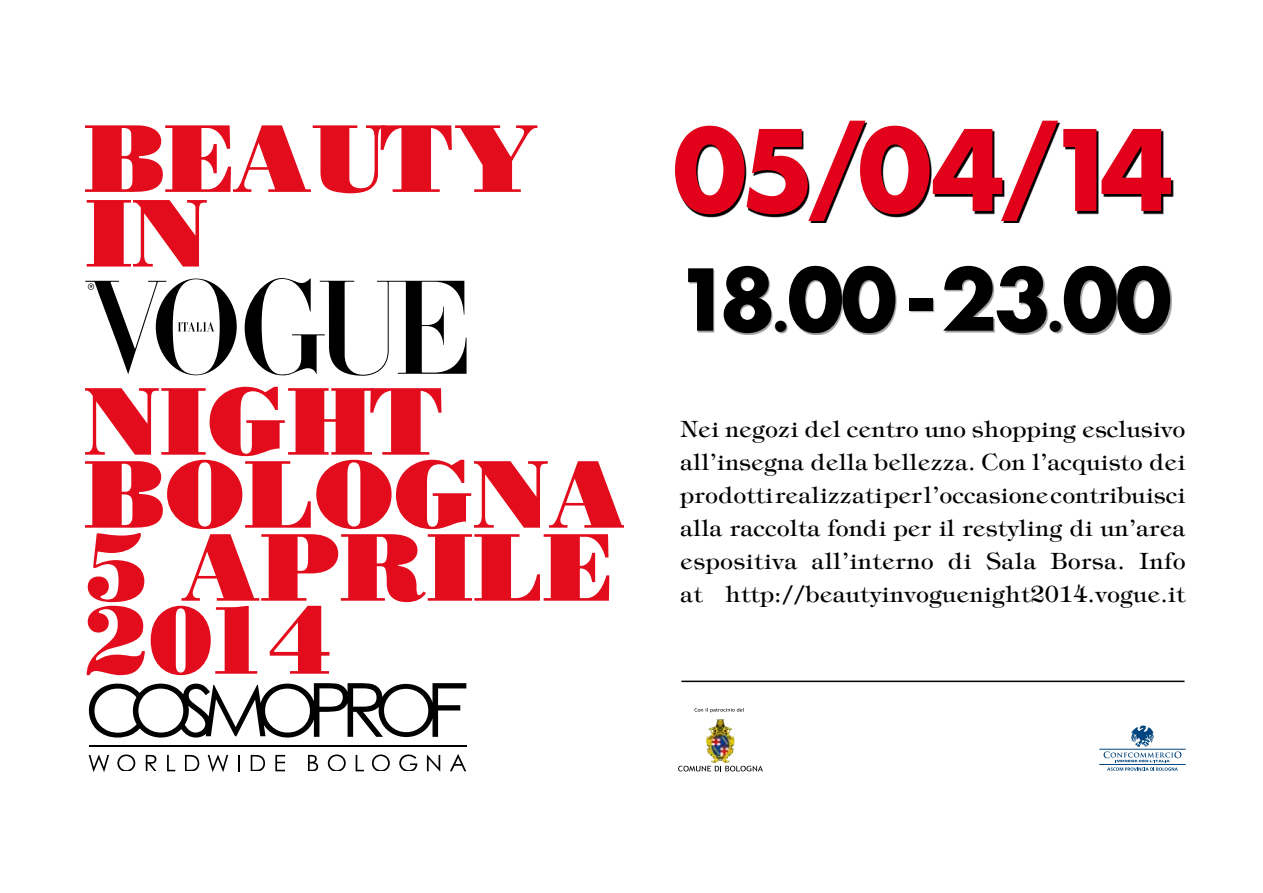
<style>
.page{position:relative;width:1263px;height:893px;background:#fff}
.page>*{position:absolute;margin:0;border:0;box-sizing:border-box;transform-origin:0 0}
.t1{font:700 108.75px "Futura Std";color:#e2001a}
.t2{font:96px/73.1px "Bodoni Std Poster";color:#e30c1c}
.t3{font:700 82.65px "Futura Std";letter-spacing:-.04em;color:#000}
.t4{font:22.5px/33px "Tiffany Std";letter-spacing:.03em;color:#000;text-align:justify}
.s1{font-size:48.15px}
</style>
<div class="page">
<hr style="left:681px;top:681px;width:503px;height:1px;background:#000">
<hr style="left:1099px;top:749px;width:86px;height:1px;background:#00457d">
<hr style="left:1099px;top:764px;width:86px;height:1px;background:#00457d">
<svg style="left:1103px;top:726px;width:78px;height:45px"></svg>
<svg style="left:677px;top:123px;width:496px;height:100px"></svg>
<svg style="left:690px;top:267px;width:482px;height:68px"></svg>
<img style="left:706px;top:719px;width:29px;height:44px">
<svg style="left:678px;top:766px;width:85px;height:5px"></svg>
<svg style="left:694px;top:708px;width:50px;height:4px"></svg>
<svg style="left:244px;top:278px;width:222px;height:98px"></svg>
<svg style="left:85px;top:278px;width:152px;height:97px"></svg>
<svg style="left:89px;top:683px;width:377px;height:54px"></svg>
<hr style="left:89px;top:745px;width:377px;height:1px;background:#000">
<svg style="left:89px;top:755px;width:20px;height:17px"></svg>
<svg style="left:372px;top:754px;width:18px;height:17px"></svg>
<svg style="left:427px;top:755px;width:13px;height:16px"></svg>
<svg style="left:399px;top:754px;width:18px;height:17px"></svg>
<svg style="left:450px;top:754px;width:16px;height:17px"></svg>
<svg style="left:185px;top:755px;width:14px;height:16px"></svg>
<svg style="left:238px;top:755px;width:2px;height:16px"></svg>
<svg style="left:167px;top:755px;width:8px;height:16px"></svg>
<svg style="left:208px;top:755px;width:20px;height:17px"></svg>
<svg style="left:275px;top:755px;width:10px;height:16px"></svg>
<svg style="left:251px;top:755px;width:14px;height:16px"></svg>
<svg style="left:308px;top:755px;width:10px;height:16px"></svg>
<svg style="left:146px;top:755px;width:11px;height:16px"></svg>
<svg style="left:117px;top:754px;width:18px;height:17px"></svg>
<svg style="left:328px;top:754px;width:18px;height:17px"></svg>
<svg style="left:356px;top:755px;width:8px;height:16px"></svg>
<h2 class="t2" style="left:85px;top:120px;width:456px;line-height:74.7px">BEAUTY<br>IN</h2>
<h2 class="t2" style="left:85px;top:384px;width:545px">NIGHT<br>BOLOGNA<br>5 APRILE<br>2014</h2>
<h1 class="t1" style="left:672px;top:98px;width:503px">05/04/14</h1>
<h3 class="t3" style="left:675px;top:245px;width:499px">18<span class="s1">.</span>00-23<span class="s1">.</span>00</h3>
<p class="t4" style="left:681px;top:412px;width:506px">Nei negozi del centro uno shopping esclusivo all’insegna della bellezza. Con l’acquisto dei prodotti realizzati per l’occasione contribuisci alla raccolta fondi per il restyling di un’area espositiva all’interno di Sala Borsa. Info at http://beautyinvoguenight2014.vogue.it</p>
</div>
